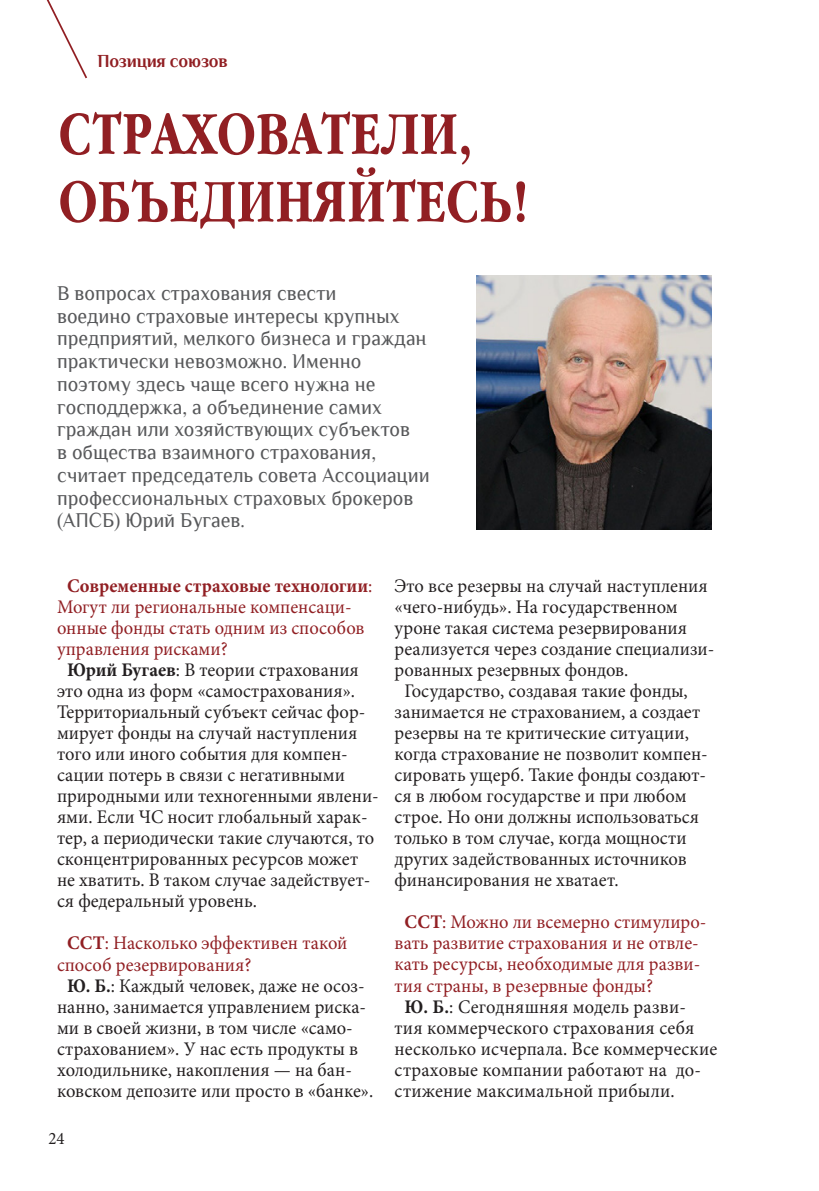
<style>
.page{position:relative;width:819px;height:1191px;background:#fff}
.page>*{position:absolute;margin:0;border:0;box-sizing:border-box;transform-origin:0 0}
.t1{font:700 63px/67.5px "Garamond Narrow";letter-spacing:.01em;color:#911f23;scale:.96 1}
.t2{font:21px/22.8px "Philosopher";color:#57585a;scale:.95 1}
.t3{font:19.25px "Minion Pro";color:#231f20;scale:.96 1}
.t4{font:19.25px "Minion Pro";color:#911f23;scale:.96 1}
.t5{font:700 19.25px "Minion Pro";color:#911f23;scale:.96 1}
.t6{font:700 18.38px "Philosopher";letter-spacing:-.01em;color:#911f23;scale:.96 1}
.t7{font:17.5px "Minion Pro";color:#231f20;scale:.96 1}
.s1{font-weight:400}
.s2{font-weight:700}
</style>
<div class="page">
<svg style="left:46px;top:0;width:41px;height:79px"></svg>
<img style="left:476px;top:276px;width:235px;height:253px">
<p class="t6" style="left:97px;top:51px;width:137px">Позиция союзов</p>
<h1 class="t1" style="left:59px;top:100px;width:491px">СТРАХОВАТЕЛИ,<br>ОБЪЕДИНЯЙТЕСЬ!</h1>
<p class="t2" style="left:57px;top:282px;width:394px">В вопросах страхования свести<br>воедино страховые интересы крупных предприятий, мелкого бизнеса и граждан практически невозможно. Именно поэтому здесь чаще всего нужна не господдержка, а объединение самих граждан или хозяйствующих субъектов<br>в общества взаимного страхования, считает председатель совета Ассоциации профессиональных страховых брокеров (АПСБ) Юрий Бугаев.</p>
<p class="t5" style="left:67px;top:572px;width:319px">Современные страховые технологии<span class="s1">:</span></p>
<p class="t4" style="left:57px;top:594px;width:308px">Могут ли региональные компенсаци-</p>
<p class="t4" style="left:57px;top:615px;width:322px">онные фонды стать одним из способов</p>
<p class="t4" style="left:57px;top:636px;width:179px">управления рисками?</p>
<p class="t3" style="left:67px;top:657px;width:305px"><span class="s2">Юрий Бугаев</span>: В теории страхования</p>
<p class="t3" style="left:57px;top:678px;width:312px">это одна из форм «самострахования».</p>
<p class="t3" style="left:57px;top:699px;width:322px">Территориальный субъект сейчас фор-</p>
<p class="t3" style="left:57px;top:720px;width:314px">мирует фонды на случай наступления</p>
<p class="t3" style="left:57px;top:741px;width:304px">того или иного события для компен-</p>
<p class="t3" style="left:57px;top:762px;width:301px">сации потерь в связи с негативными</p>
<p class="t3" style="left:57px;top:783px;width:337px">природными или техногенными явлени-</p>
<p class="t3" style="left:57px;top:804px;width:325px">ями. Если ЧС носит глобальный харак-</p>
<p class="t3" style="left:57px;top:825px;width:332px">тер, а периодически такие случаются, то</p>
<p class="t3" style="left:57px;top:846px;width:315px">сконцентрированных ресурсов может</p>
<p class="t3" style="left:57px;top:867px;width:328px">не хватить. В таком случае задействует-</p>
<p class="t3" style="left:57px;top:888px;width:210px">ся федеральный уровень.</p>
<p class="t4" style="left:67px;top:930px;width:293px"><span class="s2">ССТ</span>: Насколько эффективен такой</p>
<p class="t4" style="left:57px;top:951px;width:204px">способ резервирования?</p>
<p class="t3" style="left:67px;top:972px;width:311px"><span class="s2">Ю. Б.</span>: Каждый человек, даже не осоз-</p>
<p class="t3" style="left:57px;top:993px;width:323px">нанно, занимается управлением риска-</p>
<p class="t3" style="left:57px;top:1014px;width:309px">ми в своей жизни, в том числе «само-</p>
<p class="t3" style="left:57px;top:1035px;width:315px">страхованием». У нас есть продукты в</p>
<p class="t3" style="left:57px;top:1056px;width:309px">холодильнике, накопления — на бан-</p>
<p class="t3" style="left:57px;top:1077px;width:331px">ковском депозите или просто в «банке».</p>
<p class="t7" style="left:48px;top:1126px;width:18px">24</p>
<p class="t3" style="left:394px;top:573px;width:328px">Это все резервы на случай наступления</p>
<p class="t3" style="left:394px;top:594px;width:296px">«чего-нибудь». На государственном</p>
<p class="t3" style="left:394px;top:615px;width:306px">уроне такая система резервирования</p>
<p class="t3" style="left:394px;top:636px;width:334px">реализуется через создание специализи-</p>
<p class="t3" style="left:394px;top:657px;width:245px">рованных резервных фондов.</p>
<p class="t3" style="left:404px;top:678px;width:296px">Государство, создавая такие фонды,</p>
<p class="t3" style="left:394px;top:699px;width:320px">занимается не страхованием, а создает</p>
<p class="t3" style="left:394px;top:720px;width:308px">резервы на те критические ситуации,</p>
<p class="t3" style="left:394px;top:741px;width:328px">когда страхование не позволит компен-</p>
<p class="t3" style="left:394px;top:762px;width:326px">сировать ущерб. Такие фонды создают-</p>
<p class="t3" style="left:394px;top:783px;width:306px">ся в любом государстве и при любом</p>
<p class="t3" style="left:394px;top:804px;width:318px">строе. Но они должны использоваться</p>
<p class="t3" style="left:394px;top:825px;width:305px">только в том случае, когда мощности</p>
<p class="t3" style="left:394px;top:846px;width:306px">других задействованных источников</p>
<p class="t3" style="left:394px;top:867px;width:235px">финансирования не хватает.</p>
<p class="t4" style="left:404px;top:909px;width:316px"><span class="s2">ССТ</span>: Можно ли всемерно стимулиро-</p>
<p class="t4" style="left:394px;top:930px;width:318px">вать развитие страхования и не отвле-</p>
<p class="t4" style="left:394px;top:951px;width:320px">кать ресурсы, необходимые для разви-</p>
<p class="t4" style="left:394px;top:972px;width:271px">тия страны, в резервные фонды?</p>
<p class="t3" style="left:404px;top:993px;width:295px"><span class="s2">Ю. Б.</span>: Сегодняшняя модель разви-</p>
<p class="t3" style="left:394px;top:1014px;width:314px">тия коммерческого страхования себя</p>
<p class="t3" style="left:394px;top:1035px;width:337px">несколько исчерпала. Все коммерческие</p>
<p class="t3" style="left:394px;top:1056px;width:321px">страховые компании работают на до-</p>
<p class="t3" style="left:394px;top:1077px;width:293px">стижение максимальной прибыли.</p>
</div>
